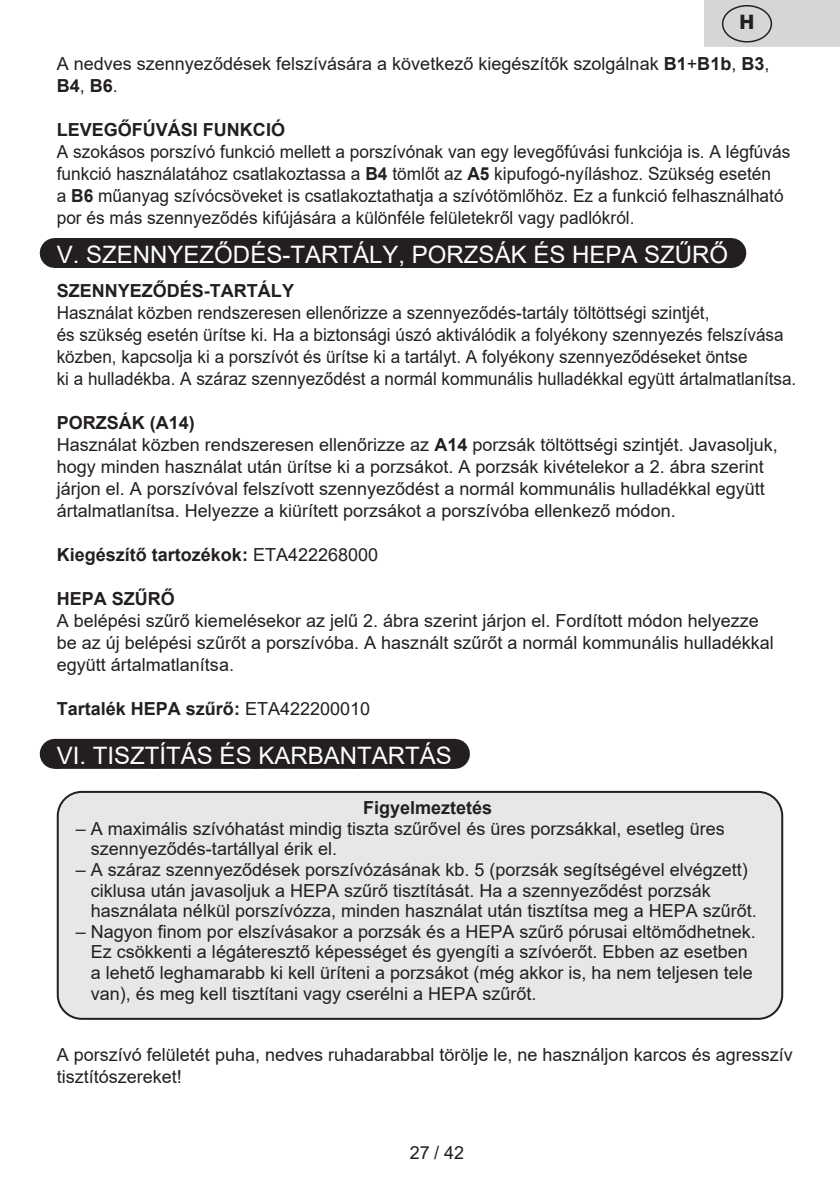
<style>
.page{position:relative;width:840px;height:1191px;background:#fff}
.page>*{position:absolute;margin:0;border:0;box-sizing:border-box;transform-origin:0 0}
.Grafický_nadpis_ETA{font:24px "Arial";color:#fff}
.t1{font:800 20px "Helvetica Neue OT";color:#231f20}
.Normální{font:18px/22px "Arial";color:#231f20}
.Normální-2{font:18px/22px "Arial";color:#231f20;scale:.95 1}
.Normální-3{font:18px/22px "Arial";color:#231f20;scale:.96 1}
.Normální-4{font:700 18px "Arial";color:#231f20}
.s1{font-weight:700}
.s2{font-weight:400}
</style>
<div class="page">
<div style="left:55px;top:238px;width:674px;height:30px;background:#231f20"></div>
<hr style="left:729px;top:238px;width:1px;height:30px;background:#231f20">
<div style="left:55px;top:739px;width:398px;height:30px;background:#231f20"></div>
<svg style="left:157px;top:768px;width:247px;height:1px"></svg>
<hr style="left:453px;top:739px;width:1px;height:30px;background:#231f20">
<div style="left:58px;top:792px;width:723px;height:226px;background:#e6e7e9;border-radius:24px"></div>
<div style="left:57px;top:791px;width:725px;height:228px;border:2px solid #231f20;border-radius:24px"></div>
<div style="left:704px;top:0;width:135px;height:47px;background:#d5d6d8"></div>
<div style="left:721px;top:5px;width:50px;height:38px;border:1px solid #231f20;border-radius:50%"></div>
<p class="t1" style="left:739px;top:10px;width:16px">H</p>
<p class="Normální" style="left:57px;top:52px;width:713px">A nedves szennyeződések felszívására a következő kiegészítők szolgálnak <span class="s1">B1</span>+<span class="s1">B1b</span>, <span class="s1">B3</span>,<br><span class="s1">B4</span>, <span class="s1">B6</span>.</p>
<p class="Normální-4" style="left:57px;top:117px;width:230px">LEVEGŐFÚVÁSI FUNKCIÓ</p>
<p class="Normální-3" style="left:57px;top:140px;width:765px">A szokásos porszívó funkció mellett a porszívónak van egy levegőfúvási funkciója is. A légfúvás funkció használatához csatlakoztassa a <span class="s1">B4</span> tömlőt az <span class="s1">A5</span> kipufogó-nyíláshoz. Szükség esetén<br>a <span class="s1">B6</span> műanyag szívócsöveket is csatlakoztathatja a szívótömlőhöz. Ez a funkció felhasználható por és más szennyeződés kifújására a különféle felületekről vagy padlókról.</p>
<p class="Grafický_nadpis_ETA" style="left:57px;top:238px;width:672px">V. SZENNYEZŐDÉS-TARTÁLY, PORZSÁK ÉS HEPA SZŰRŐ</p>
<p class="Normální-4" style="left:57px;top:277px;width:239px">SZENNYEZŐDÉS-TARTÁLY</p>
<p class="Normální-2" style="left:57px;top:301px;width:779px">Használat közben rendszeresen ellenőrizze a szennyeződés-tartály töltöttségi szintjét,<br>és szükség esetén ürítse ki. Ha a biztonsági úszó aktiválódik a folyékony szennyezés felszívása közben, kapcsolja ki a porszívót és ürítse ki a tartályt. A folyékony szennyeződéseket öntse<br>ki a hulladékba. A száraz szennyeződést a normál kommunális hulladékkal együtt ártalmatlanítsa.</p>
<p class="Normální-4" style="left:57px;top:409px;width:140px">PORZSÁK (A14)</p>
<p class="Normální" style="left:57px;top:433px;width:722px">Használat közben rendszeresen ellenőrizze az <span class="s1">A14</span> porzsák töltöttségi szintjét. Javasoljuk, hogy minden használat után ürítse ki a porzsákot. A porzsák kivételekor a 2. ábra szerint járjon el. A porszívóval felszívott szennyeződést a normál kommunális hulladékkal együtt ártalmatlanítsa. Helyezze a kiürített porzsákot a porszívóba ellenkező módon.</p>
<p class="Normální-4" style="left:57px;top:541px;width:323px">Kiegészítő tartozékok: <span class="s2">ETA422268000</span></p>
<p class="Normální-4" style="left:57px;top:585px;width:120px">HEPA SZŰRŐ</p>
<p class="Normální" style="left:57px;top:609px;width:718px">A belépési szűrő kiemelésekor az jelű 2. ábra szerint járjon el. Fordított módon helyezze be az új belépési szűrőt a porszívóba. A használt szűrőt a normál kommunális hulladékkal együtt ártalmatlanítsa.</p>
<p class="Normální-4" style="left:57px;top:695px;width:315px">Tartalék HEPA szűrő: <span class="s2">ETA422200010</span></p>
<p class="Grafický_nadpis_ETA" style="left:57px;top:739px;width:396px">VI. TISZTÍTÁS ÉS KARBANTARTÁS</p>
<p class="Normální-4" style="left:363px;top:795px;width:131px">Figyelmeztetés</p>
<p class="Normální" style="left:91px;top:818px;width:635px;line-height:20.6px;text-indent:-15px">– A maximális szívóhatást mindig tiszta szűrővel és üres porzsákkal, esetleg üres szennyeződés-tartállyal érik el.</p>
<p class="Normální" style="left:91px;top:859px;width:667px;line-height:20.6px;text-indent:-15px">– A száraz szennyeződések porszívózásának kb. 5 (porzsák segítségével elvégzett) ciklusa után javasoljuk a HEPA szűrő tisztítását. Ha a szennyeződést porzsák használata nélkül porszívózza, minden használat után tisztítsa meg a HEPA szűrőt.</p>
<p class="Normální" style="left:91px;top:921px;width:666px;line-height:20.6px;text-indent:-15px">– Nagyon finom por elszívásakor a porzsák és a HEPA szűrő pórusai eltömődhetnek.<br>Ez csökkenti a légáteresztő képességet és gyengíti a szívóerőt. Ebben az esetben a lehető leghamarabb ki kell üríteni a porzsákot (még akkor is, ha nem teljesen tele van), és meg kell tisztítani vagy cserélni a HEPA szűrőt.</p>
<p class="Normální" style="left:57px;top:1043px;width:737px">A porszívó felületét puha, nedves ruhadarabbal törölje le, ne használjon karcos és agresszív tisztítószereket!</p>
<p class="Normální" style="left:410px;top:1141px;width:56px">27 / 42</p>
</div>
